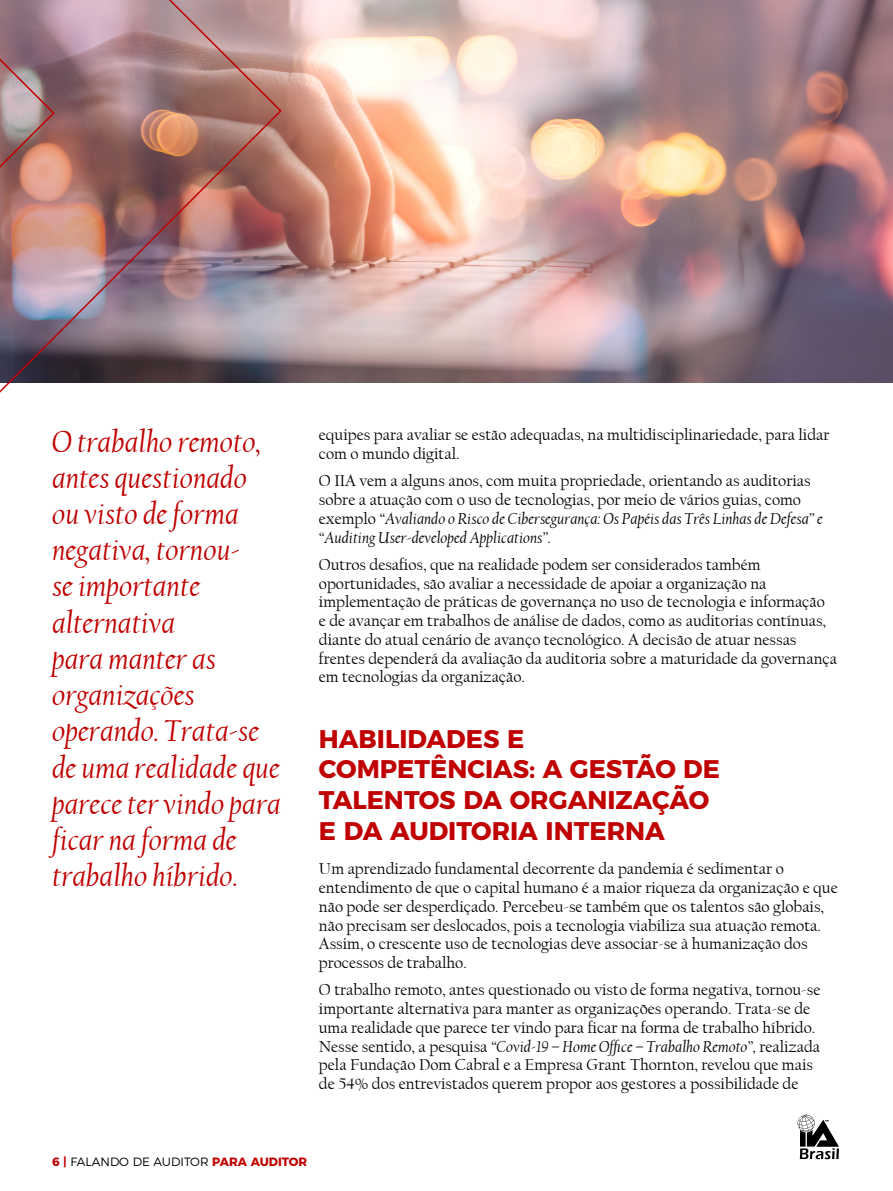
<style>
.page{position:relative;width:893px;height:1191px;background:#fff}
.page>*{position:absolute;margin:0;border:0;box-sizing:border-box;transform-origin:0 0}
.t1{font:italic 31.5px/36.2px "Californian FB";color:#c00000}
.t2{font:700 25.5px/30.6px "Montserrat";color:#c00000}
.t3{font:16.5px/18.8px "Californian FB";color:#000}
.t4{font:300 12px "Montserrat";color:#000}
.s1{font-style:italic}
.s2{font-weight:700;color:#c00000}
</style>
<div class="page">
<svg style="left:798px;top:1114px;width:41px;height:45px"></svg>
<img style="left:283px;top:0;width:610px;height:383px">
<img style="left:0;top:0;width:283px;height:393px">
<h1 class="t1" style="left:52px;top:424px;width:230px">O trabalho remoto, antes questionado ou visto de forma negativa, tornou-<br>se importante alternativa<br>para manter as organizações operando. Trata-se de uma realidade que parece ter vindo para ficar na forma de trabalho híbrido.</h1>
<p class="t3" style="left:319px;top:426px;width:512px">equipes para avaliar se estão adequadas, na multidisciplinariedade, para lidar com o mundo digital.</p>
<p class="t3" style="left:319px;top:472px;width:505px">O IIA vem a alguns anos, com muita propriedade, orientando as auditorias sobre a atuação com o uso de tecnologias, por meio de vários guias, como exemplo <span class="s1">“Avaliando o Risco de Cibersegurança: Os Papéis das Três Linhas de Defesa” e “Auditing User-developed Applications”.</span></p>
<p class="t3" style="left:319px;top:555px;width:520px">Outros desafios, que na realidade podem ser considerados também oportunidades, são avaliar a necessidade de apoiar a organização na implementação de práticas de governança no uso de tecnologia e informação<br>e de avançar em trabalhos de análise de dados, como as auditorias contínuas, diante do atual cenário de avanço tecnológico. A decisão de atuar nessas frentes dependerá da avaliação da auditoria sobre a maturidade da governança em tecnologias da organização.</p>
<h2 class="t2" style="left:319px;top:721px;width:402px">HABILIDADES E<br>COMPETÊNCIAS: A GESTÃO DE<br>TALENTOS DA ORGANIZAÇÃO<br>E DA AUDITORIA INTERNA</h2>
<p class="t3" style="left:319px;top:860px;width:520px">Um aprendizado fundamental decorrente da pandemia é sedimentar o entendimento de que o capital humano é a maior riqueza da organização e que não pode ser desperdiçado. Percebeu-se também que os talentos são globais, não precisam ser deslocados, pois a tecnologia viabiliza sua atuação remota.<br>Assim, o crescente uso de tecnologias deve associar-se à humanização dos processos de trabalho.</p>
<p class="t3" style="left:319px;top:981px;width:503px">O trabalho remoto, antes questionado ou visto de forma negativa, tornou-se importante alternativa para manter as organizações operando. Trata-se de uma realidade que parece ter vindo para ficar na forma de trabalho híbrido.<br>Nesse sentido, a pesquisa <span class="s1">“Covid-19 – Home Office – Trabalho Remoto”,</span> realizada pela Fundação Dom Cabral e a Empresa Grant Thornton, revelou que mais de 54% dos entrevistados querem propor aos gestores a possibilidade de</p>
<p class="t4" style="left:52px;top:1152px;width:257px"><span class="s2">6 |</span> FALANDO DE AUDITOR <span class="s2">PARA AUDITOR</span></p>
</div>
